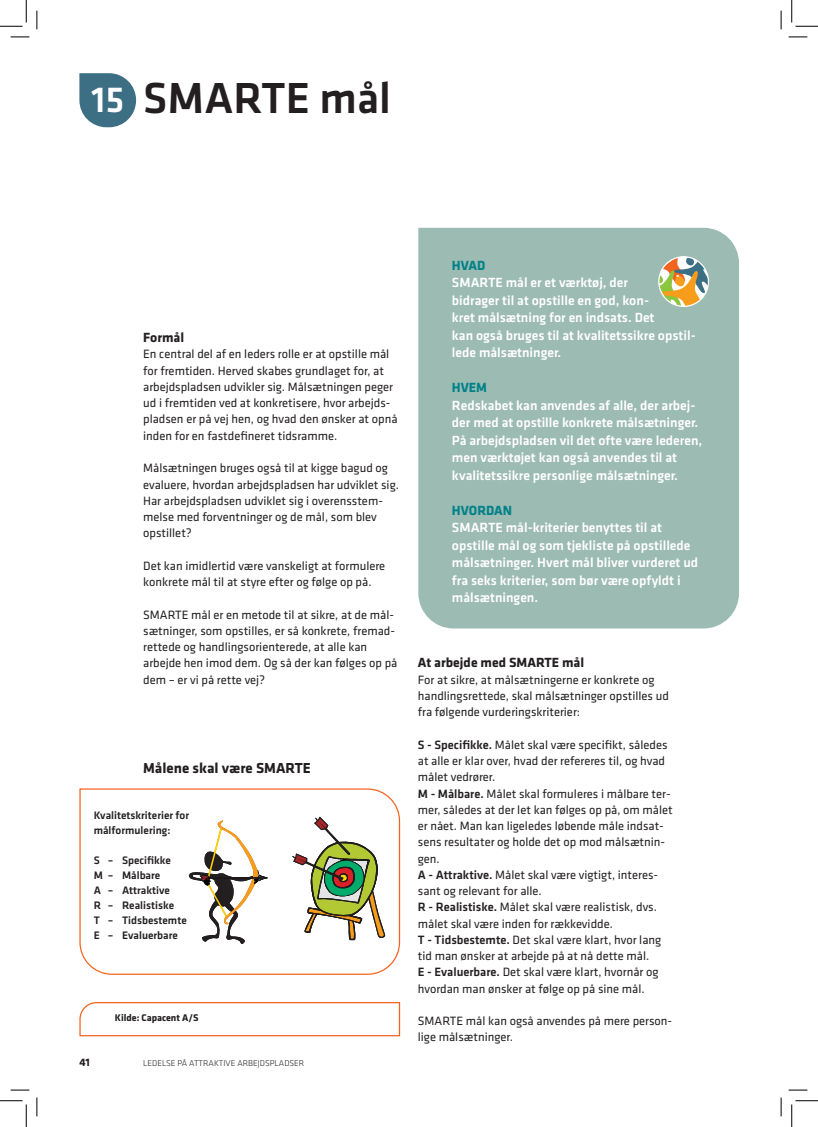
<style>
.page{position:relative;width:818px;height:1127px;background:#fff}
.page>*{position:absolute;margin:0;border:0;box-sizing:border-box;transform-origin:0 0}
.Overskrift_opslag_1{font:500 45px "Klavika";color:#231f20}
.Overskrift_opslag_1-2{font:500 37.5px "Klavika";color:#fff}
.mellemrubrik{font:700 15px "Klavika";color:#231f20}
.BAR_Brød{font:500 13.75px/17.5px "Klavika";color:#fff}
.mellemrubrik-2{font:700 13.75px "Klavika";color:#231f20}
.BAR_Brød-2{font:700 13.75px "Klavika";color:#008189}
.BAR_Brød-3{font:12.5px/16.2px "Klavika";color:#231f20}
.BAR_Brød-4{font:500 11.25px "Klavika";color:#231f20}
.t1{font:700 11.25px "Klavika";color:#231f20}
.bagsiden{font:700 10px "Klavika";color:#231f20}
.t2{font:300 8.75px "Klavika";color:#231f20}
.s1{font-weight:500}
</style>
<div class="page">
<svg style="left:79px;top:73px;width:57px;height:54px;background:#5b8597"></svg>
<svg style="left:79px;top:788px;width:322px;height:187px"></svg>
<div style="left:182px;top:801px;width:209px;height:150px;background:#fff"></div>
<svg style="left:292px;top:816px;width:93px;height:123px"></svg>
<svg style="left:189px;top:820px;width:79px;height:123px"></svg>
<svg style="left:79px;top:1002px;width:322px;height:34px"></svg>
<div style="left:418px;top:228px;width:321px;height:400px;background:#9cbbb2"></div>
<svg style="left:659px;top:257px;width:49px;height:49px"></svg>
<div style="left:658px;top:256px;width:51px;height:51px;border:1px solid #fff;border-radius:50%"></div>
<svg style="left:11px;top:36px;width:18px;height:2px"></svg>
<svg style="left:788px;top:36px;width:19px;height:2px"></svg>
<svg style="left:11px;top:1089px;width:18px;height:1px"></svg>
<svg style="left:788px;top:1089px;width:19px;height:1px"></svg>
<svg style="left:36px;top:11px;width:2px;height:18px"></svg>
<svg style="left:36px;top:1097px;width:2px;height:18px"></svg>
<svg style="left:780px;top:11px;width:2px;height:18px"></svg>
<svg style="left:780px;top:1097px;width:2px;height:18px"></svg>
<svg style="left:0;top:0;width:27px;height:27px"></svg>
<svg style="left:0;top:1100px;width:27px;height:26px"></svg>
<svg style="left:791px;top:0;width:27px;height:27px"></svg>
<svg style="left:791px;top:1100px;width:27px;height:26px"></svg>
<p class="Overskrift_opslag_1-2" style="left:91px;top:75px;width:35px">15</p>
<p class="Overskrift_opslag_1" style="left:143px;top:68px;width:249px">SMARTE mål</p>
<p class="mellemrubrik-2" style="left:143px;top:327px;width:43px">Formål</p>
<p class="BAR_Brød-3" style="left:143px;top:345px;width:256px">En central del af en leders rolle er at opstille mål for fremtiden. Herved skabes grundlaget for, at arbejdspladsen udvikler sig. Målsætningen peger ud i fremtiden ved at konkretisere, hvor arbejds&shy;pladsen er på vej hen, og hvad den ønsker at opnå inden for en fastdefineret tidsramme.</p>
<p class="BAR_Brød-3" style="left:143px;top:459px;width:257px">Målsætningen bruges også til at kigge bagud og evaluere, hvordan arbejdspladsen har udviklet sig.<br>Har arbejdspladsen udviklet sig i overensstem&shy;melse med forventninger og de mål, som blev opstillet?</p>
<p class="BAR_Brød-3" style="left:143px;top:557px;width:244px">Det kan imidlertid være vanskeligt at formulere konkrete mål til at styre efter og følge op på.</p>
<p class="BAR_Brød-3" style="left:143px;top:605px;width:256px">SMARTE mål er en metode til at sikre, at de mål&shy;sætninger, som opstilles, er så konkrete, fremad&shy;rettede og handlingsorienterede, at alle kan arbejde hen imod dem. Og så der kan følges op på dem – er vi på rette vej?</p>
<p class="mellemrubrik" style="left:143px;top:757px;width:169px">Målene skal være SMARTE</p>
<p class="BAR_Brød-4" style="left:94px;top:807px;width:97px">Kvalitetskriterier for</p>
<p class="BAR_Brød-4" style="left:94px;top:822px;width:78px">målformulering:</p>
<p class="BAR_Brød-4" style="left:94px;top:852px;width:79px">S – Specifikke</p>
<p class="BAR_Brød-4" style="left:94px;top:867px;width:68px">M – Målbare</p>
<p class="BAR_Brød-4" style="left:94px;top:882px;width:78px">A – Attraktive</p>
<p class="BAR_Brød-4" style="left:94px;top:897px;width:82px">R – Realistiske</p>
<p class="BAR_Brød-4" style="left:94px;top:912px;width:95px">T – Tidsbestemte</p>
<p class="BAR_Brød-4" style="left:94px;top:927px;width:86px">E – Evaluerbare</p>
<p class="bagsiden" style="left:115px;top:1009px;width:85px">Kilde: Capacent A/S</p>
<p class="t1" style="left:79px;top:1053px;width:12px">41</p>
<p class="t2" style="left:143px;top:1057px;width:163px">LEDELSE PÅ ATTRAKTIVE ARBEJDSPLADSER</p>
<p class="BAR_Brød-2" style="left:452px;top:255px;width:35px">HVAD</p>
<p class="BAR_Brød" style="left:452px;top:273px;width:245px">SMARTE mål er et værktøj, der<br>bidrager til at opstille en god, kon-<br>kret målsætning for en indsats. Det<br>kan også bruges til at kvalitetssikre opstil&shy;lede målsætninger.</p>
<p class="BAR_Brød-2" style="left:452px;top:377px;width:37px">HVEM</p>
<p class="BAR_Brød" style="left:452px;top:396px;width:252px">Redskabet kan anvendes af alle, der arbej&shy;der med at opstille konkrete målsætninger.<br>På arbejdspladsen vil det ofte være lederen, men værktøjet kan også anvendes til at kvalitetssikre personlige målsætninger.</p>
<p class="BAR_Brød-2" style="left:452px;top:500px;width:62px">HVORDAN</p>
<p class="BAR_Brød" style="left:452px;top:518px;width:248px">SMARTE mål-kriterier benyttes til at opstille mål og som tjekliste på opstillede målsætninger. Hvert mål bliver vurderet ud fra seks kriterier, som bør være opfyldt i målsætningen.</p>
<p class="mellemrubrik-2" style="left:418px;top:652px;width:168px">At arbejde med SMARTE mål</p>
<p class="BAR_Brød-3" style="left:418px;top:670px;width:253px">For at sikre, at målsætningerne er konkrete og handlingsrettede, skal målsætninger opstilles ud fra følgende vurderingskriterier:</p>
<p class="BAR_Brød-3" style="left:418px;top:735px;width:256px"><span class="s1">S - Specifikke.</span> Målet skal være specifikt, således at alle er klar over, hvad der refereres til, og hvad målet vedrører.<br><span class="s1">M - Målbare.</span> Målet skal formuleres i målbare ter&shy;mer, således at der let kan følges op på, om målet er nået. Man kan ligeledes løbende måle indsat&shy;sens resultater og holde det op mod målsætnin&shy;gen.</p>
<p class="BAR_Brød-3" style="left:418px;top:865px;width:242px"><span class="s1">A - Attraktive.</span> Målet skal være vigtigt, interes&shy;sant og relevant for alle.</p>
<p class="BAR_Brød-3" style="left:418px;top:898px;width:241px"><span class="s1">R - Realistiske.</span> Målet skal være realistisk, dvs. målet skal være inden for rækkevidde.</p>
<p class="BAR_Brød-3" style="left:418px;top:930px;width:245px"><span class="s1">T - Tidsbestemte.</span> Det skal være klart, hvor lang tid man ønsker at arbejde på at nå dette mål.</p>
<p class="BAR_Brød-3" style="left:418px;top:963px;width:242px"><span class="s1">E - Evaluerbare.</span> Det skal være klart, hvornår og hvordan man ønsker at følge op på sine mål.</p>
<p class="BAR_Brød-3" style="left:418px;top:1012px;width:256px">SMARTE mål kan også anvendes på mere person&shy;lige målsætninger.</p>
</div>
